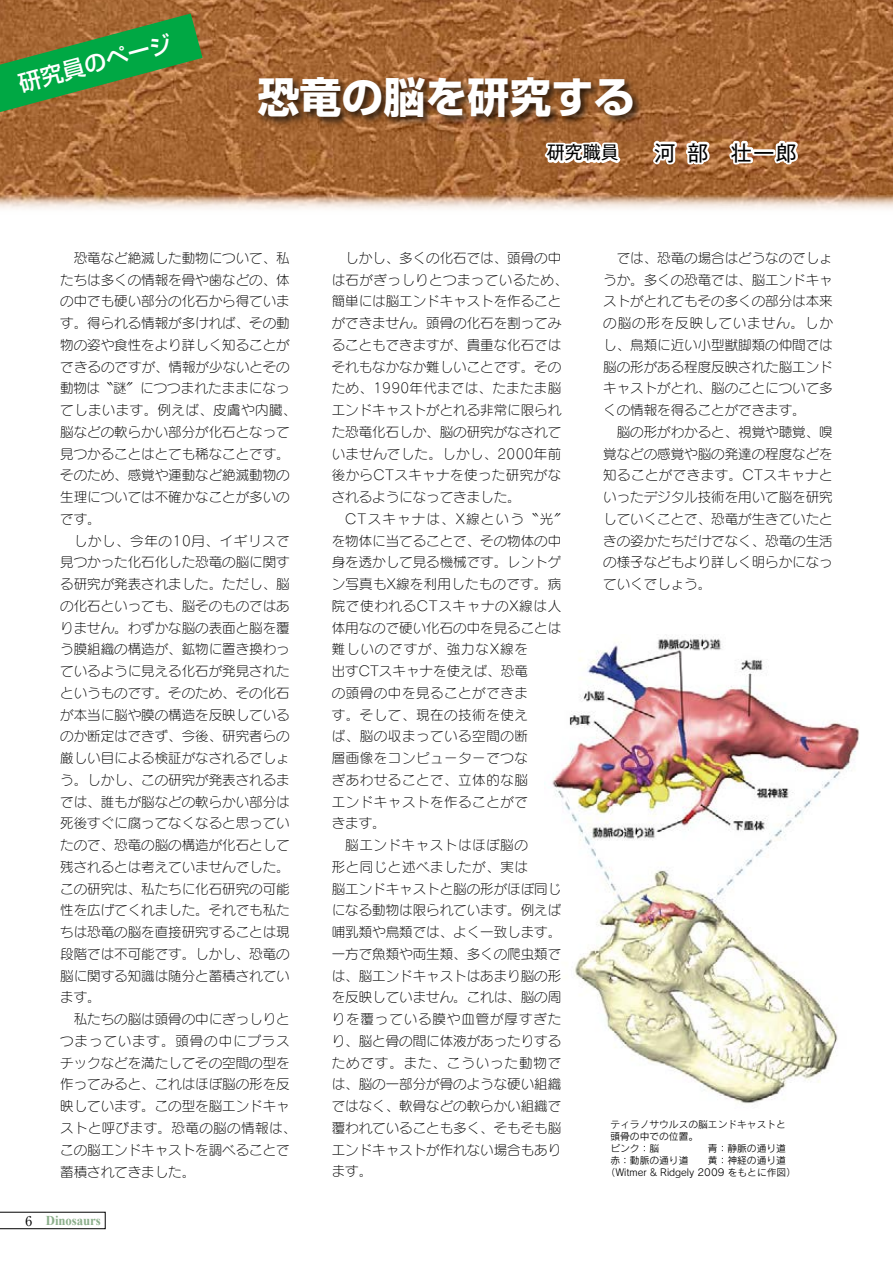
<style>
.page{position:relative;width:893px;height:1263px;background:#fff}
.page>*{position:absolute;margin:0;border:0;box-sizing:border-box;transform-origin:0 0}
.t1{font:700 42px "Shin Go Pro";color:#fff}
.t2{font:500 22.5px "Shin Go Pro";color:#fff}
.t3{font:21px "Gothic MB101 Pro";color:#000}
.t4{font:18px "Gothic MB101 Pro";color:#000}
.t5{font:13.5px/21.8px "Seurat Pro L";color:#000}
.t6{font:13.5px "Seurat Pro L";letter-spacing:.04em;color:#000}
.t7{font:13.5px "Seurat Pro L";letter-spacing:.065em;color:#000}
.t8{font:13.5px "Seurat Pro L";letter-spacing:.02em;color:#000}
.t9{font:13.5px "Seurat Pro L";letter-spacing:.05em;color:#000}
.t10{font:13.5px "Seurat Pro L";letter-spacing:.09em;color:#000}
.t11{font:13.5px "Seurat Pro L";letter-spacing:.045em;color:#000}
.t12{font:700 13.5px "Times New Roman";letter-spacing:-.005em;color:#8bae8a;scale:.95 1}
.t13{font:9.75px "Rodin Pro M";color:#000}
.s1{font-family:"Ryumin Pr 6";font-weight:400;color:#000}
</style>
<div class="page">
<img style="left:0;top:0;width:893px;height:209px">
<img style="left:253px;top:71px;width:396px;height:64px">
<svg style="left:540px;top:138px;width:84px;height:31px"></svg>
<svg style="left:648px;top:137px;width:65px;height:31px"></svg>
<svg style="left:725px;top:138px;width:31px;height:55px"></svg>
<div style="left:752px;top:149px;width:24px;height:7px;border:4px solid #fff"></div>
<svg style="left:770px;top:138px;width:31px;height:30px"></svg>
<svg style="left:0;top:14px;width:203px;height:98px;background:#59863c"></svg>
<img style="left:552px;top:636px;width:308px;height:468px">
<svg style="left:0;top:1212px;width:105px;height:17px"></svg>
<h2 class="t2" style="left:14px;top:65px;width:159px;rotate:-15deg">研究員のページ</h2>
<h1 class="t1" style="left:257px;top:63px;width:379px">恐竜の脳を研究する</h1>
<h3 class="t4" style="left:547px;top:138px;width:73px">研究職員</h3>
<h3 class="t3" style="left:654px;top:135px;width:144px">河部 壮一郎</h3>
<p class="t5" style="left:60px;top:247px;width:238px;text-indent:14px">恐竜など絶滅した動物について、私たちは多くの情報を骨や歯などの、体の中でも硬い部分の化石から得ています。得られる情報が多ければ、その動物の姿や食性をより詳しく知ることができるのですが、情報が少ないとその動物は＂謎＂につつまれたままになってしまいます。例えば、皮膚や内臓、脳などの軟らかい部分が化石となって見つかることはとても稀なことです。そのため、感覚や運動など絶滅動物の生理については不確かなことが多いのです。</p>
<p class="t5" style="left:60px;top:529px;width:231px;text-align:justify;text-indent:14px">しかし、今年の10月、イギリスで見つかった化石化した恐竜の脳に関する研究が発表されました。ただし、脳の化石といっても、脳そのものではありません。わずかな脳の表面と脳を覆う膜組織の構造が、鉱物に置き換わっているように見える化石が発見されたというものです。そのため、その化石が本当に脳や膜の構造を反映しているのか断定はできず、今後、研究者らの厳しい目による検証がなされるでしょう。しかし、この研究が発表されるまでは、誰もが脳などの軟らかい部分は死後すぐに腐ってなくなると思っていたので、恐竜の脳の構造が化石として残されるとは考えていませんでした。この研究は、私たちに化石研究の可能性を広げてくれました。それでも私たちは恐竜の脳を直接研究することは現段階では不可能です。しかし、恐竜の脳に関する知識は随分と蓄積されています。</p>
<p class="t5" style="left:60px;top:1008px;width:238px;text-indent:14px">私たちの脳は頭骨の中にぎっしりとつまっています。頭骨の中にプラスチックなどを満たしてその空間の型を作ってみると、これはほぼ脳の形を反映しています。この型を脳エンドキャストと呼びます。恐竜の脳の情報は、この脳エンドキャストを調べることで蓄積されてきました。</p>
<p class="t12" style="left:26px;top:1211px;width:81px"><span class="s1">6　</span>Dinosaurs</p>
<p class="t5" style="left:332px;top:247px;width:238px;text-indent:14px">しかし、多くの化石では、頭骨の中は石がぎっしりとつまっているため、簡単には脳エンドキャストを作ることができません。頭骨の化石を割ってみることもできますが、貴重な化石ではそれもなかなか難しいことです。そのため、1990年代までは、たまたま脳エンドキャストがとれる非常に限られた恐竜化石しか、脳の研究がなされていませんでした。しかし、2000年前後からCTスキャナを使った研究がなされるようになってきました。</p>
<p class="t10" style="left:345px;top:510px;width:224px">CTスキャナは、X線という＂光＂</p>
<p class="t5" style="left:332px;top:529px;width:231px">を物体に当てることで、その物体の中</p>
<p class="t5" style="left:332px;top:551px;width:231px">身を透かして見る機械です。レントゲ</p>
<p class="t8" style="left:332px;top:575px;width:231px">ン写真もX線を利用したものです。病</p>
<p class="t9" style="left:332px;top:597px;width:231px">院で使われるCTスキャナのX線は人</p>
<p class="t5" style="left:332px;top:616px;width:231px">体用なので硬い化石の中を見ることは</p>
<p class="t7" style="left:332px;top:641px;width:198px">難しいのですが、強力なX線を</p>
<p class="t5" style="left:332px;top:660px;width:198px">出すCTスキャナを使えば、恐竜</p>
<p class="t6" style="left:332px;top:684px;width:198px">の頭骨の中を見ることができま</p>
<p class="t6" style="left:332px;top:706px;width:198px">す。そして、現在の技術を使え</p>
<p class="t6" style="left:332px;top:728px;width:198px">ば、脳の収まっている空間の断</p>
<p class="t6" style="left:332px;top:749px;width:198px">層画像をコンピューターでつな</p>
<p class="t6" style="left:332px;top:771px;width:198px">ぎあわせることで、立体的な脳</p>
<p class="t6" style="left:332px;top:793px;width:198px">エンドキャストを作ることがで</p>
<p class="t5" style="left:332px;top:812px;width:55px">きます。</p>
<p class="t11" style="left:345px;top:836px;width:184px">脳エンドキャストはほぼ脳の</p>
<p class="t6" style="left:332px;top:858px;width:198px">形と同じと述べましたが、実は</p>
<p class="t5" style="left:332px;top:877px;width:231px">脳エンドキャストと脳の形がほぼ同じ</p>
<p class="t5" style="left:332px;top:899px;width:231px">になる動物は限られています。例えば</p>
<p class="t5" style="left:332px;top:921px;width:231px">哺乳類や鳥類では、よく一致します。</p>
<p class="t5" style="left:332px;top:942px;width:231px">一方で魚類や両生類、多くの爬虫類で</p>
<p class="t5" style="left:332px;top:964px;width:231px">は、脳エンドキャストはあまり脳の形</p>
<p class="t5" style="left:332px;top:986px;width:231px">を反映していません。これは、脳の周</p>
<p class="t7" style="left:332px;top:1010px;width:231px">りを覆っている膜や血管が厚すぎた</p>
<p class="t5" style="left:332px;top:1029px;width:231px">り、脳と骨の間に体液があったりする</p>
<p class="t7" style="left:332px;top:1054px;width:231px">ためです。また、こういった動物で</p>
<p class="t5" style="left:332px;top:1073px;width:231px">は、脳の一部分が骨のような硬い組織</p>
<p class="t5" style="left:332px;top:1095px;width:231px">ではなく、軟骨などの軟らかい組織で</p>
<p class="t5" style="left:332px;top:1116px;width:231px">覆われていることも多く、そもそも脳</p>
<p class="t5" style="left:332px;top:1138px;width:231px">エンドキャストが作れない場合もあり</p>
<p class="t5" style="left:332px;top:1160px;width:42px">ます。</p>
<p class="t5" style="left:603px;top:246px;width:231px;text-align:justify;text-indent:14px">では、恐竜の場合はどうなのでしょうか。多くの恐竜では、脳エンドキャストがとれてもその多くの部分は本来の脳の形を反映していません。しかし、鳥類に近い小型獣脚類の仲間では脳の形がある程度反映された脳エンドキャストがとれ、脳のことについて多くの情報を得ることができます。</p>
<p class="t5" style="left:603px;top:420px;width:231px;text-align:justify;text-indent:14px">脳の形がわかると、視覚や聴覚、嗅覚などの感覚や脳の発達の程度などを知ることができます。CTスキャナといったデジタル技術を用いて脳を研究していくことで、恐竜が生きていたときの姿かたちだけでなく、恐竜の生活の様子などもより詳しく明らかになっていくでしょう。</p>
<p class="t13" style="left:610px;top:1118px;width:177px">ティラノサウルスの脳エンドキャストと</p>
<p class="t13" style="left:610px;top:1130px;width:89px">頭骨の中での位置。</p>
<p class="t13" style="left:610px;top:1142px;width:177px">ピンク：脳　　　　　青：静脈の通り道</p>
<p class="t13" style="left:610px;top:1154px;width:177px">赤：動脈の通り道　　黄：神経の通り道</p>
<p class="t13" style="left:606px;top:1166px;width:192px">（Witmer &amp; Ridgely 2009 をもとに作図）</p>
</div>
